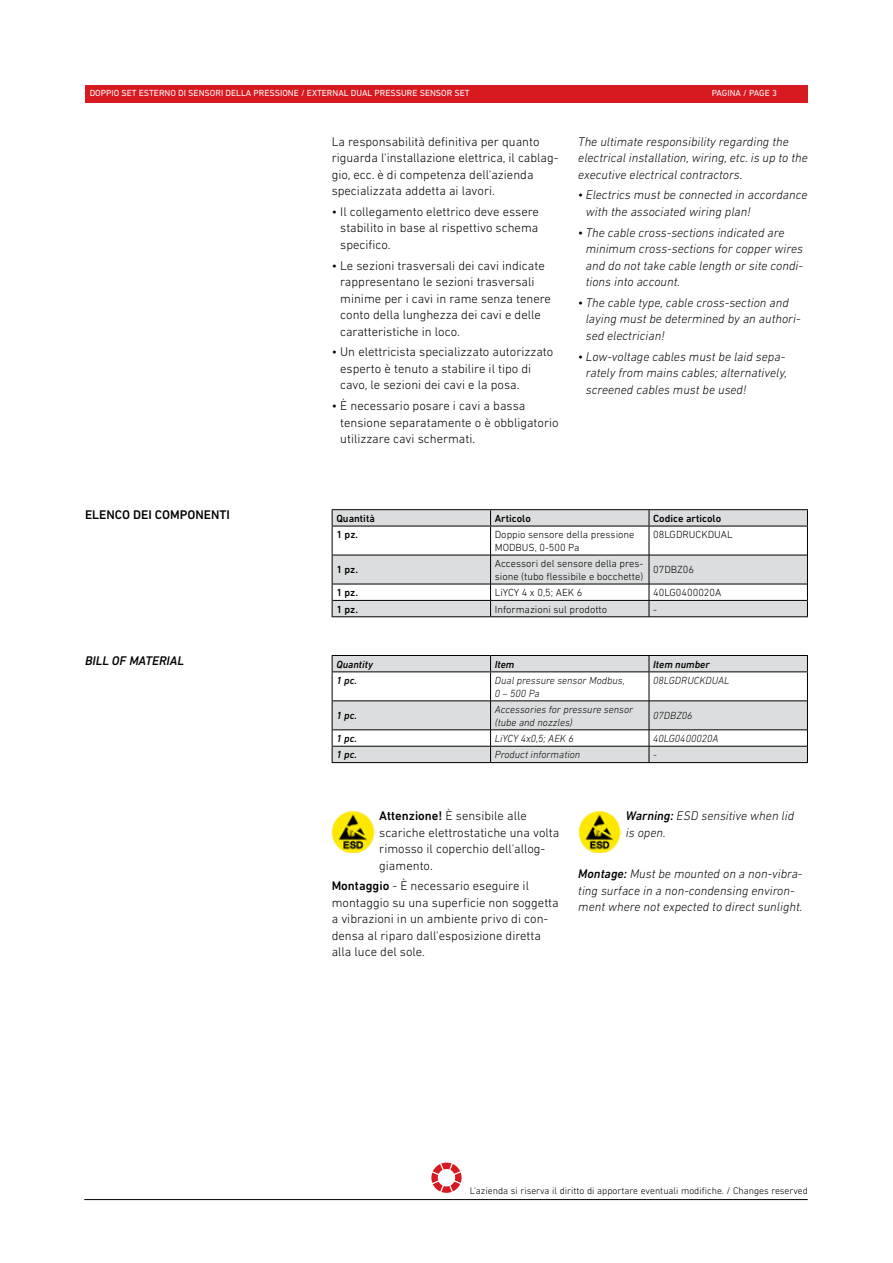
<style>
.page{position:relative;width:893px;height:1263px;background:#fff}
.page>*{position:absolute;margin:0;border:0;box-sizing:border-box;transform-origin:0 0}
.t1{font:300 12.75px/16.5px "DIN Next LT Pro";color:#000}
.t2{font:italic 300 12.75px/16.5px "DIN Next LT Pro";color:#000}
.t3{font:500 12.75px "DIN Next LT Pro";color:#000}
.t4{font:italic 500 12.75px "DIN Next LT Pro";color:#000}
.t5{font:300 10.5px/12.6px "DIN Next LT Pro";color:#000}
.t6{font:italic 300 10.5px/12.6px "DIN Next LT Pro";color:#000}
.t7{font:500 10.5px "DIN Next LT Pro";color:#000}
.t8{font:italic 500 10.5px "DIN Next LT Pro";color:#000}
.t9{font:300 9.75px "DIN Next LT Pro";color:#000}
.t10{font:9px "DIN Next LT Pro";color:#fff}
.s1{font-weight:500}
</style>
<div class="page">
<svg style="left:431px;top:1162px;width:31px;height:31px"></svg>
<div style="left:85px;top:85px;width:723px;height:17px;background:#d71920"></div>
<hr style="left:84px;top:1199px;width:724px;height:1px;background:#000">
<hr style="left:332px;top:509px;width:159px;height:1px;background:#000">
<hr style="left:491px;top:509px;width:158px;height:1px;background:#000">
<hr style="left:649px;top:509px;width:159px;height:1px;background:#000">
<hr style="left:491px;top:616px;width:158px;height:1px;background:#000">
<hr style="left:649px;top:616px;width:159px;height:1px;background:#000">
<svg style="left:332px;top:510px;width:476px;height:106px"></svg>
<hr style="left:333px;top:555px;width:158px;height:1px;background:#000">
<hr style="left:491px;top:555px;width:158px;height:1px;background:#000">
<hr style="left:649px;top:555px;width:158px;height:1px;background:#000">
<hr style="left:333px;top:584px;width:158px;height:1px;background:#000">
<hr style="left:491px;top:584px;width:158px;height:1px;background:#000">
<hr style="left:649px;top:584px;width:158px;height:1px;background:#000">
<hr style="left:332px;top:616px;width:159px;height:1px;background:#000">
<hr style="left:332px;top:526px;width:159px;height:1px;background:#000">
<hr style="left:491px;top:526px;width:158px;height:1px;background:#000">
<hr style="left:649px;top:526px;width:159px;height:1px;background:#000">
<hr style="left:332px;top:655px;width:159px;height:1px;background:#000">
<hr style="left:491px;top:655px;width:158px;height:1px;background:#000">
<hr style="left:649px;top:655px;width:159px;height:1px;background:#000">
<hr style="left:332px;top:762px;width:159px;height:1px;background:#000">
<hr style="left:491px;top:762px;width:158px;height:1px;background:#000">
<svg style="left:332px;top:656px;width:476px;height:106px"></svg>
<hr style="left:333px;top:701px;width:158px;height:1px;background:#000">
<hr style="left:491px;top:701px;width:158px;height:1px;background:#000">
<hr style="left:649px;top:701px;width:158px;height:1px;background:#000">
<hr style="left:333px;top:729px;width:158px;height:1px;background:#000">
<hr style="left:491px;top:729px;width:158px;height:1px;background:#000">
<hr style="left:649px;top:729px;width:158px;height:1px;background:#000">
<hr style="left:649px;top:762px;width:159px;height:1px;background:#000">
<hr style="left:332px;top:671px;width:159px;height:1px;background:#000">
<hr style="left:491px;top:671px;width:158px;height:1px;background:#000">
<hr style="left:649px;top:671px;width:159px;height:1px;background:#000">
<img style="left:332px;top:811px;width:43px;height:42px">
<img style="left:578px;top:811px;width:44px;height:42px">
<p class="t10" style="left:90px;top:88px;width:382px">DOPPIO SET ESTERNO DI SENSORI DELLA PRESSIONE / EXTERNAL DUAL PRESSURE SENSOR SET</p>
<p class="t10" style="left:712px;top:88px;width:67px">PAGINA / PAGE 3</p>
<p class="t3" style="left:85px;top:507px;width:146px">ELENCO DEI COMPONENTI</p>
<p class="t4" style="left:85px;top:653px;width:101px">BILL OF MATERIAL</p>
<p class="t1" style="left:332px;top:133px;width:228px">La responsabilità definitiva per quanto riguarda l'installazione elettrica, il cablag&shy;gio, ecc. è di competenza dell'azienda specializzata addetta ai lavori.</p>
<p class="t1" style="left:340px;top:203px;width:200px;text-align:justify;text-indent:-9px">• Il collegamento elettrico deve essere stabilito in base al rispettivo schema specifico.</p>
<p class="t1" style="left:340px;top:257px;width:212px;text-indent:-9px">• Le sezioni trasversali dei cavi indicate rappresentano le sezioni trasversali minime per i cavi in rame senza tenere conto della lunghezza dei cavi e delle caratteristiche in loco.</p>
<p class="t1" style="left:340px;top:344px;width:215px;text-indent:-9px">• Un elettricista specializzato autorizzato esperto è tenuto a stabilire il tipo di cavo, le sezioni dei cavi e la posa.</p>
<p class="t1" style="left:340px;top:397px;width:220px;text-indent:-9px">• È necessario posare i cavi a bassa tensione separatamente o è obbligatorio utilizzare cavi schermati.</p>
<p class="t2" style="left:578px;top:133px;width:231px">The ultimate responsibility regarding the electrical installation, wiring, etc. is up to the executive electrical contractors.</p>
<p class="t2" style="left:586px;top:187px;width:223px;text-indent:-8px">• Electrics must be connected in accordance with the associated wiring plan!</p>
<p class="t2" style="left:586px;top:224px;width:219px;text-indent:-7px">• The cable cross-sections indicated are minimum cross-sections for copper wires and do not take cable length or site condi&shy;tions into account.</p>
<p class="t2" style="left:586px;top:294px;width:216px;text-indent:-7px">• The cable type, cable cross-section and laying must be determined by an authori&shy;sed electrician!</p>
<p class="t2" style="left:586px;top:348px;width:203px;text-indent:-8px">• Low-voltage cables must be laid sepa&shy;rately from mains cables; alternatively, screened cables must be used!</p>
<p class="t7" style="left:336px;top:512px;width:40px">Quantità</p>
<p class="t7" style="left:495px;top:512px;width:38px">Articolo</p>
<p class="t7" style="left:653px;top:512px;width:69px">Codice articolo</p>
<p class="t7" style="left:336px;top:528px;width:23px">1 pz.</p>
<p class="t5" style="left:495px;top:528px;width:141px">Doppio sensore della pressione<br>MODBUS, 0-500 Pa</p>
<p class="t5" style="left:653px;top:528px;width:81px">08LGDRUCKDUAL</p>
<p class="t7" style="left:336px;top:564px;width:23px">1 pz.</p>
<p class="t5" style="left:495px;top:557px;width:150px">Accessori del sensore della pres&shy;sione (tubo flessibile e bocchette)</p>
<p class="t5" style="left:653px;top:563px;width:42px">07DBZ06</p>
<p class="t7" style="left:336px;top:586px;width:23px">1 pz.</p>
<p class="t5" style="left:495px;top:586px;width:89px">LiYCY 4 x 0,5; AEK 6</p>
<p class="t5" style="left:653px;top:586px;width:70px">40LG0400020A</p>
<p class="t7" style="left:336px;top:603px;width:23px">1 pz.</p>
<p class="t5" style="left:495px;top:602px;width:114px">Informazioni sul prodotto</p>
<p class="t8" style="left:336px;top:658px;width:38px">Quantity</p>
<p class="t8" style="left:495px;top:658px;width:21px">Item</p>
<p class="t8" style="left:653px;top:658px;width:58px">Item number</p>
<p class="t8" style="left:336px;top:674px;width:22px">1 pc.</p>
<p class="t6" style="left:495px;top:674px;width:132px">Dual pressure sensor Modbus,<br>0 – 500 Pa</p>
<p class="t6" style="left:653px;top:674px;width:78px">08LGDRUCKDUAL</p>
<p class="t8" style="left:336px;top:710px;width:22px">1 pc.</p>
<p class="t6" style="left:495px;top:703px;width:140px">Accessories for pressure sensor (tube and nozzles)</p>
<p class="t6" style="left:653px;top:709px;width:41px">07DBZ06</p>
<p class="t8" style="left:336px;top:732px;width:22px">1 pc.</p>
<p class="t6" style="left:495px;top:732px;width:81px">LiYCY 4x0,5; AEK 6</p>
<p class="t6" style="left:653px;top:732px;width:67px">40LG0400020A</p>
<p class="t8" style="left:336px;top:749px;width:22px">1 pc.</p>
<p class="t6" style="left:495px;top:748px;width:87px">Product information</p>
<p class="t6" style="left:653px;top:748px;width:5px">-</p>
<p class="t1" style="left:379px;top:807px;width:182px"><span class="s1">Attenzione!</span> È sensibile alle scariche elettrostatiche una volta rimosso il coperchio dell'allog&shy;giamento.</p>
<p class="t1" style="left:332px;top:878px;width:229px"><span class="s1">Montaggio</span> - È necessario eseguire il montaggio su una superficie non soggetta a vibrazioni in un ambiente privo di con&shy;densa al riparo dall'esposizione diretta alla luce del sole.</p>
<p class="t2" style="left:626px;top:807px;width:170px"><span class="s1">Warning:</span> ESD sensitive when lid is open.</p>
<p class="t2" style="left:578px;top:865px;width:226px"><span class="s1">Montage:</span> Must be mounted on a non-vibra&shy;ting surface in a non-condensing environ&shy;ment where not expected to direct sunlight.</p>
<p class="t9" style="left:470px;top:1185px;width:340px">L'azienda si riserva il diritto di apportare eventuali modifiche. / Changes reserved</p>
</div>
